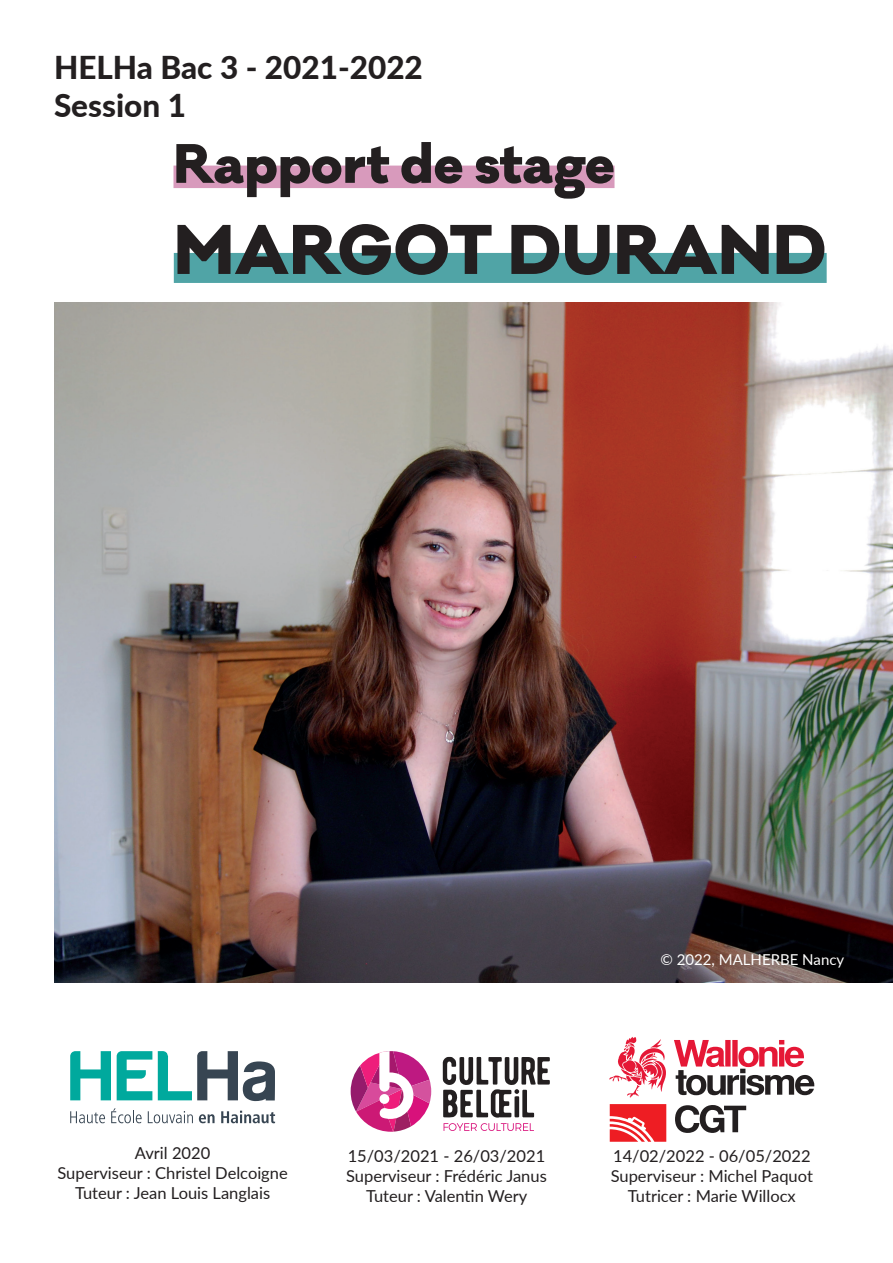
<style>
.page{position:relative;width:893px;height:1263px;background:#fff}
.page>*{position:absolute;margin:0;border:0;box-sizing:border-box;transform-origin:0 0}
.t1{font:800 64.5px "Galano Classic";letter-spacing:.01em;color:#231f20}
.t2{font:800 51px "Galano Classic";color:#231f20}
.t3{font:800 31.5px "Lato";color:#231f20}
.t4{font:16.5px "Lato";color:#231f20}
.t5{font:15px "Lato";color:#fff}
</style>
<div class="page">
<div style="left:174px;top:253px;width:653px;height:30px;background:#50a4a6"></div>
<div style="left:173px;top:166px;width:441px;height:22px;background:#d89abc"></div>
<svg style="left:70px;top:1051px;width:41px;height:49px"></svg>
<svg style="left:117px;top:1051px;width:35px;height:49px"></svg>
<svg style="left:158px;top:1051px;width:117px;height:50px"></svg>
<svg style="left:70px;top:1111px;width:35px;height:12px"></svg>
<svg style="left:111px;top:1108px;width:31px;height:15px"></svg>
<svg style="left:148px;top:1111px;width:45px;height:12px"></svg>
<svg style="left:199px;top:1114px;width:16px;height:9px"></svg>
<svg style="left:221px;top:1111px;width:54px;height:12px"></svg>
<svg style="left:351px;top:1051px;width:80px;height:81px"></svg>
<svg style="left:443px;top:1057px;width:107px;height:74px"></svg>
<svg style="left:609px;top:1037px;width:57px;height:61px"></svg>
<svg style="left:675px;top:1105px;width:71px;height:28px"></svg>
<svg style="left:610px;top:1104px;width:56px;height:38px;background:#f1484d"></svg>
<svg style="left:674px;top:1040px;width:140px;height:55px"></svg>
<img style="left:54px;top:303px;width:839px;height:679px">
<p class="t3" style="left:54px;top:44px;width:370px">HELHa Bac 3 - 2021-2022</p>
<p class="t3" style="left:54px;top:82px;width:134px">Session 1</p>
<p class="t2" style="left:173px;top:129px;width:442px">Rapport de stage</p>
<p class="t1" style="left:174px;top:206px;width:654px">MARGOT DURAND</p>
<p class="t5" style="left:660px;top:948px;width:185px">© 2022, MALHERBE Nancy</p>
<p class="t4" style="left:135px;top:1141px;width:77px">Avril 2020</p>
<p class="t4" style="left:57px;top:1161px;width:232px">Superviseur : Christel Delcoigne</p>
<p class="t4" style="left:75px;top:1181px;width:197px">Tuteur : Jean Louis Langlais</p>
<p class="t4" style="left:348px;top:1144px;width:199px">15/03/2021 - 26/03/2021</p>
<p class="t4" style="left:346px;top:1164px;width:202px">Superviseur : Frédéric Janus</p>
<p class="t4" style="left:366px;top:1184px;width:163px">Tuteur : Valentin Wery</p>
<p class="t4" style="left:613px;top:1144px;width:199px">14/02/2022 - 06/05/2022</p>
<p class="t4" style="left:611px;top:1164px;width:204px">Superviseur : Michel Paquot</p>
<p class="t4" style="left:628px;top:1184px;width:169px">Tutricer : Marie Willocx</p>
</div>
